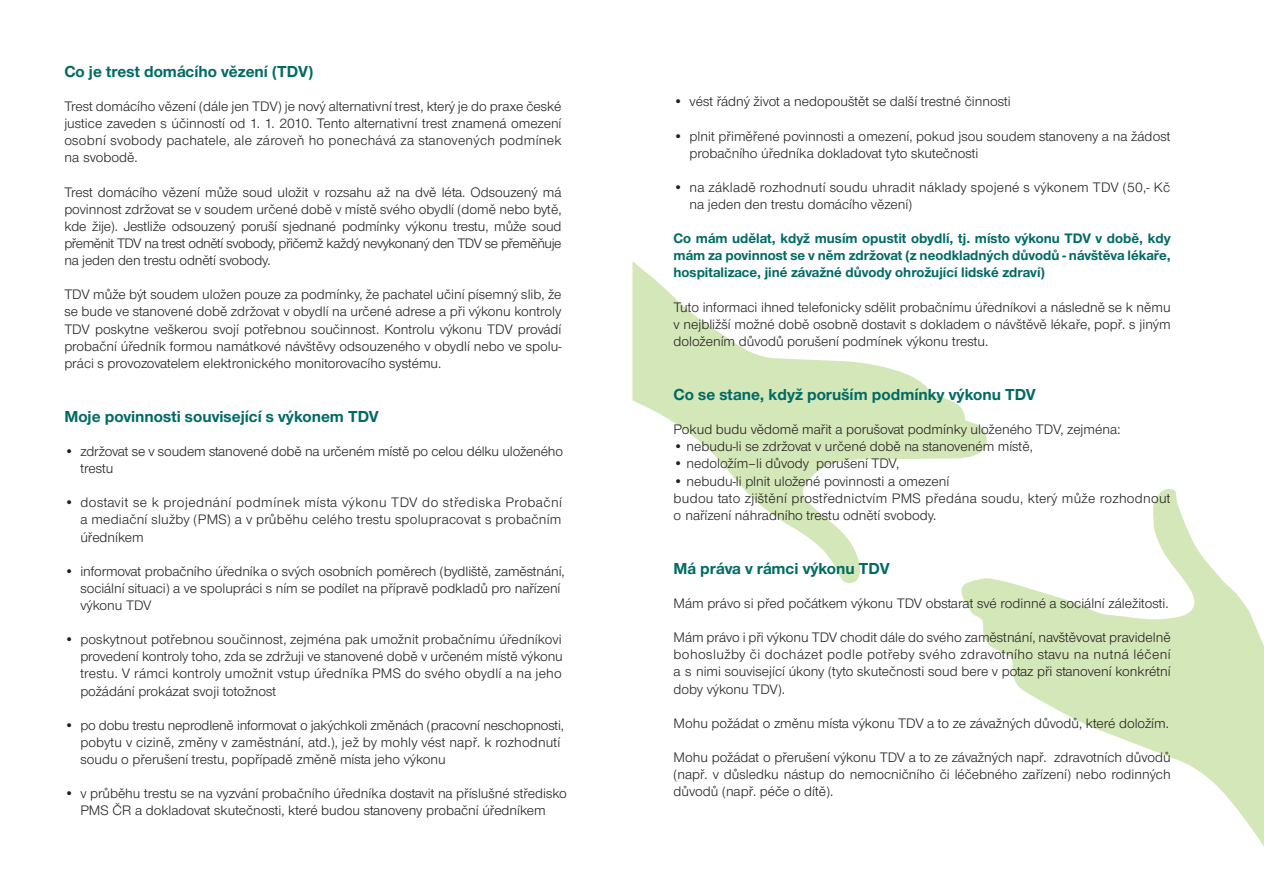
<style>
.page{position:relative;width:1264px;height:894px;background:#fff}
.page>*{position:absolute;margin:0;border:0;box-sizing:border-box;transform-origin:0 0}
.t1{font:700 16.5px "Nimbus CEZ";color:#006a64}
.t2{font:14.25px/17.1px "Nimbus CEZ";color:#231f20;text-align:justify}
.t3{font:700 14.25px/17.1px "Nimbus CEZ";color:#006a64;text-align:justify}
</style>
<div class="page">
<svg style="left:632px;top:261px;width:355px;height:322px"></svg>
<svg style="left:959px;top:489px;width:305px;height:358px"></svg>
<p class="t1" style="left:64px;top:62px;width:250px">Co je trest domácího vězení (TDV)</p>
<p class="t2" style="left:64px;top:98px;width:499px">Trest domácího vězení (dále jen TDV) je nový alternativní trest, který je do praxe české justice zaveden s účinností od 1. 1. 2010. Tento alternativní trest znamená omezení osobní svobody pachatele, ale zároveň ho ponechává za stanovených podmínek na svobodě.</p>
<p class="t2" style="left:64px;top:183px;width:499px">Trest domácího vězení může soud uložit v rozsahu až na dvě léta. Odsouzený má povinnost zdržovat se v soudem určené době v místě svého obydlí (domě nebo bytě, kde žije). Jestliže odsouzený poruší sjednané podmínky výkonu trestu, může soud přeměnit TDV na trest odnětí svobody, přičemž každý nevykonaný den TDV se přeměňuje na jeden den trestu odnětí svobody.</p>
<p class="t2" style="left:64px;top:286px;width:499px">TDV může být soudem uložen pouze za podmínky, že pachatel učiní písemný slib, že se bude ve stanovené době zdržovat v obydlí na určené adrese a při výkonu kontroly TDV poskytne veškerou svojí potřebnou součinnost. Kontrolu výkonu TDV provádí probační úředník formou namátkové návštěvy odsouzeného v obydlí nebo ve spolu&shy;práci s provozovatelem elektronického monitorovacího systému.</p>
<p class="t1" style="left:64px;top:406px;width:316px">Moje povinnosti související s výkonem TDV</p>
<p class="t2" style="left:80px;top:443px;width:484px;text-indent:-16px">• zdržovat se v soudem stanovené době na určeném místě po celou délku uloženého trestu</p>
<p class="t2" style="left:80px;top:494px;width:483px;text-indent:-16px">• dostavit se k projednání podmínek místa výkonu TDV do střediska Probační a mediační služby (PMS) a v průběhu celého trestu spolupracovat s probačním úředníkem</p>
<p class="t2" style="left:80px;top:562px;width:486px;text-align:left;text-indent:-16px">• informovat probačního úředníka o svých osobních poměrech (bydliště, zaměstnání, sociální situaci) a ve spolupráci s ním se podílet na přípravě podkladů pro nařízení výkonu TDV</p>
<p class="t2" style="left:80px;top:631px;width:484px;text-indent:-16px">• poskytnout potřebnou součinnost, zejména pak umožnit probačnímu úředníkovi provedení kontroly toho, zda se zdržuji ve stanovené době v určeném místě výkonu trestu. V rámci kontroly umožnit vstup úředníka PMS do svého obydlí a na jeho požádání prokázat svoji totožnost</p>
<p class="t2" style="left:80px;top:716px;width:485px;text-align:left;text-indent:-16px">• po dobu trestu neprodleně informovat o jakýchkoli změnách (pracovní neschopnosti, pobytu v cizině, změny v zaměstnání, atd.), jež by mohly vést např. k rozhodnutí soudu o přerušení trestu, popřípadě změně místa jeho výkonu</p>
<p class="t2" style="left:64px;top:785px;width:504px;text-align:center">• v průběhu trestu se na vyzvání probačního úředníka dostavit na příslušné středisko<br>PMS ČR a dokladovat skutečnosti, které budou stanoveny probační úředníkem</p>
<p class="t2" style="left:673px;top:93px;width:339px">• vést řádný život a nedopouštět se další trestné činnosti</p>
<p class="t2" style="left:689px;top:127px;width:482px;text-indent:-16px">• plnit přiměřené povinnosti a omezení, pokud jsou soudem stanoveny a na žádost probačního úředníka dokladovat tyto skutečnosti</p>
<p class="t2" style="left:689px;top:179px;width:482px;text-indent:-16px">• na základě rozhodnutí soudu uhradit náklady spojené s výkonem TDV (50,- Kč na jeden den trestu domácího vězení)</p>
<p class="t3" style="left:673px;top:230px;width:498px">Co mám udělat, když musím opustit obydlí, tj. místo výkonu TDV v době, kdy mám za povinnost se v něm zdržovat (z neodkladných důvodů - návštěva lékaře, hospitalizace, jiné závažné důvody ohrožující lidské zdraví)</p>
<p class="t2" style="left:673px;top:298px;width:499px">Tuto informaci ihned telefonicky sdělit probačnímu úředníkovi a následně se k němu v nejbližší možné době osobně dostavit s dokladem o návštěvě lékaře, popř. s jiným doložením důvodů porušení podmínek výkonu trestu.</p>
<p class="t1" style="left:673px;top:384px;width:364px">Co se stane, když poruším podmínky výkonu TDV</p>
<p class="t2" style="left:673px;top:421px;width:448px">Pokud budu vědomě mařit a porušovat podmínky uloženého TDV, zejména:</p>
<p class="t2" style="left:673px;top:438px;width:361px">• nebudu-li se zdržovat v určené době na stanoveném místě,</p>
<p class="t2" style="left:673px;top:455px;width:227px">• nedoložím–li důvody porušení TDV,</p>
<p class="t2" style="left:673px;top:472px;width:498px;text-align:left">• nebudu-li plnit uložené povinnosti a omezení<br>budou tato zjištění prostřednictvím PMS předána soudu, který může rozhodnout o nařízení náhradního trestu odnětí svobody.</p>
<p class="t1" style="left:673px;top:558px;width:218px">Má práva v rámci výkonu TDV</p>
<p class="t2" style="left:673px;top:594px;width:496px">Mám právo si před počátkem výkonu TDV obstarat své rodinné a sociální záležitosti.</p>
<p class="t2" style="left:673px;top:629px;width:499px">Mám právo i při výkonu TDV chodit dále do svého zaměstnání, navštěvovat pravidelně bohoslužby či docházet podle potřeby svého zdravotního stavu na nutná léčení a s nimi související úkony (tyto skutečnosti soud bere v potaz při stanovení konkrétní doby výkonu TDV).</p>
<p class="t2" style="left:673px;top:714px;width:497px">Mohu požádat o změnu místa výkonu TDV a to ze závažných důvodů, které doložím.</p>
<p class="t2" style="left:673px;top:748px;width:499px">Mohu požádat o přerušení výkonu TDV a to ze závažných např. zdravotních důvodů (např. v důsledku nástup do nemocničního či léčebného zařízení) nebo rodinných důvodů (např. péče o dítě).</p>
</div>
